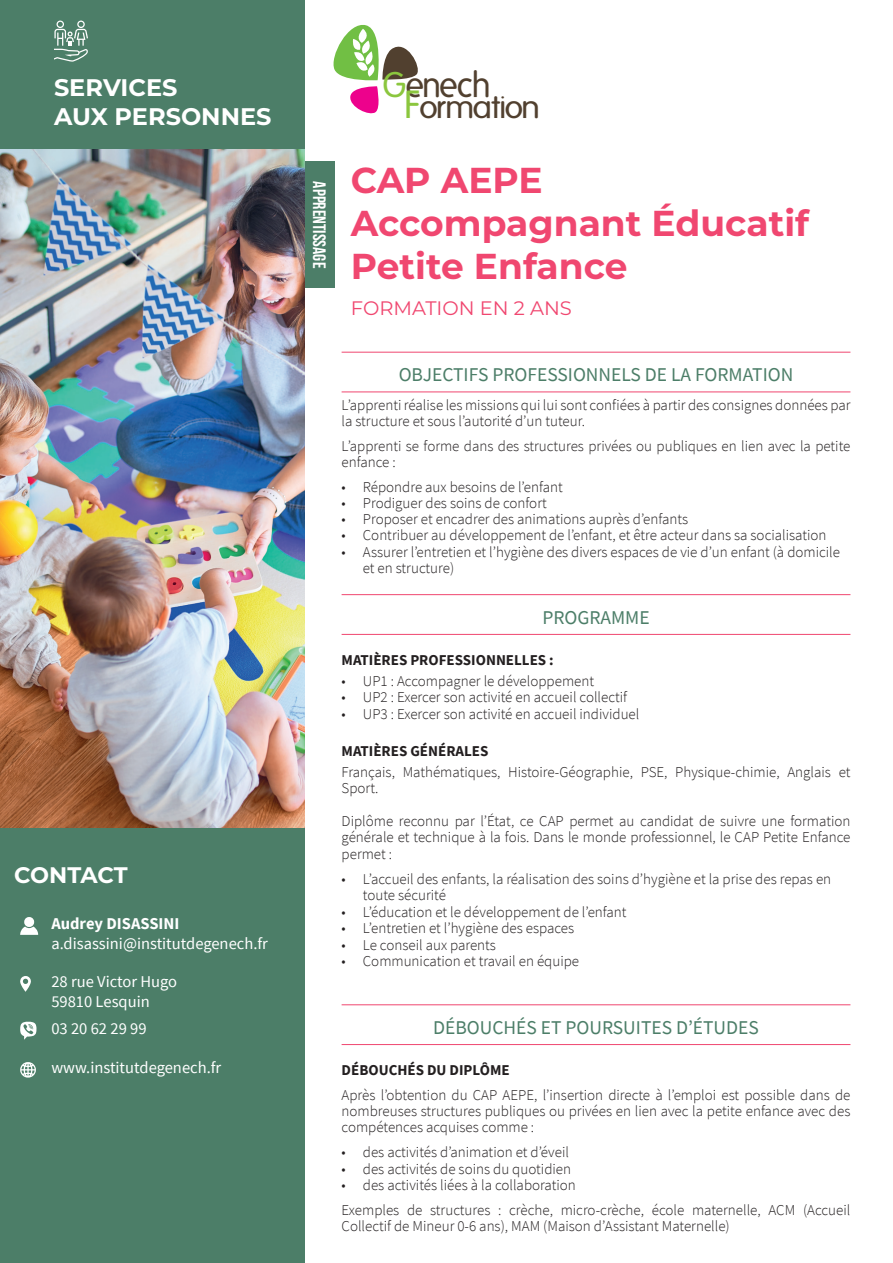
<style>
.page{position:relative;width:893px;height:1263px;background:#fff}
.page>*{position:absolute;margin:0;border:0;box-sizing:border-box;transform-origin:0 0}
.t1{font:700 36px/43.2px "Montserrat";color:#f04770}
.t2{font:34.65px "Folks";letter-spacing:-.025em;color:#51402f}
.t3{font:31.2px "Folks";letter-spacing:-.06em;color:#51402f;scale:1.11 1}
.t4{font:700 24px/28.8px "Montserrat";color:#fff}
.t5{font:700 22.5px "Montserrat";letter-spacing:-.01em;color:#fff}
.t6{font:19.5px "Source Sans Pro";color:#4c7e68}
.t7{font:19.5px "Montserrat";color:#f04770}
.t8{font:700 18px "Bebas Neue";color:#fff}
.t9{font:16.5px/19.8px "Source Sans Pro";color:#fff}
.t10{font:700 16.5px "Source Sans Pro";color:#fff}
.t11{font:300 15px/16.2px "Source Sans Pro";color:#231f20}
.t12{font:700 15px "Source Sans Pro";color:#231f20}
.s1{color:#8bc63e}
.s2{font-size:38.1px;color:#8bc63e}
</style>
<div class="page">
<div style="left:0;top:0;width:305px;height:1263px;background:#4c7e68"></div>
<div style="left:303px;top:161px;width:32px;height:127px;background:#4c7e68"></div>
<img style="left:0;top:150px;width:305px;height:677px">
<svg style="left:54px;top:21px;width:34px;height:41px"></svg>
<svg style="left:333px;top:25px;width:85px;height:89px"></svg>
<svg style="left:20px;top:917px;width:18px;height:18px"></svg>
<svg style="left:20px;top:976px;width:11px;height:16px"></svg>
<svg style="left:20px;top:1021px;width:17px;height:19px"></svg>
<svg style="left:20px;top:1062px;width:16px;height:15px"></svg>
<hr style="left:342px;top:352px;width:508px;height:1px;background:#f04770">
<hr style="left:342px;top:392px;width:508px;height:1px;background:#f04770">
<hr style="left:342px;top:594px;width:508px;height:1px;background:#f04770">
<hr style="left:342px;top:634px;width:508px;height:1px;background:#f04770">
<hr style="left:342px;top:1004px;width:508px;height:1px;background:#f04770">
<hr style="left:342px;top:1044px;width:508px;height:1px;background:#f04770">
<h3 class="t4" style="left:54px;top:72px;width:219px">SERVICES<br>AUX PERSONNES</h3>
<h3 class="t5" style="left:14px;top:859px;width:115px">CONTACT</h3>
<p class="t10" style="left:51px;top:913px;width:130px">Audrey DISASSINI</p>
<p class="t9" style="left:51px;top:934px;width:218px">a.disassini@institutdegenech.fr</p>
<p class="t9" style="left:51px;top:972px;width:127px">28 rue Victor Hugo<br>59810 Lesquin</p>
<p class="t9" style="left:51px;top:1018px;width:97px">03 20 62 29 99</p>
<p class="t9" style="left:51px;top:1058px;width:171px">www.institutdegenech.fr</p>
<p class="t8" style="left:329px;top:181px;width:88px;rotate:90deg">Apprentissage</p>
<h2 class="t2" style="left:382px;top:66px;width:110px"><span class="s1">G</span>enech</h2>
<h3 class="t3" style="left:404px;top:90px;width:124px"><span class="s2">F</span>ormation</h3>
<h1 class="t1" style="left:351px;top:157px;width:460px">CAP AEPE<br>Accompagnant Éducatif<br>Petite Enfance</h1>
<h3 class="t7" style="left:351px;top:295px;width:222px">FORMATION EN 2 ANS</h3>
<h3 class="t6" style="left:399px;top:362px;width:396px">OBJECTIFS PROFESSIONNELS DE LA FORMATION</h3>
<p class="t11" style="left:342px;top:397px;width:510px">L’apprenti réalise les missions qui lui sont confiées à partir des consignes données par la structure et sous l’autorité d’un tuteur.</p>
<p class="t11" style="left:342px;top:438px;width:510px">L’apprenti se forme dans des structures privées ou publiques en lien avec la petite enfance :</p>
<p class="t11" style="left:342px;top:479px;width:223px">• Répondre aux besoins de l’enfant</p>
<p class="t11" style="left:342px;top:495px;width:207px">• Prodiguer des soins de confort</p>
<p class="t11" style="left:342px;top:511px;width:348px">• Proposer et encadrer des animations auprès d’enfants</p>
<p class="t11" style="left:342px;top:527px;width:486px">• Contribuer au développement de l’enfant, et être acteur dans sa socialisation</p>
<p class="t11" style="left:363px;top:543px;width:479px;text-indent:-21px">• Assurer l’entretien et l’hygiène des divers espaces de vie d’un enfant (à domicile et en structure)</p>
<h3 class="t6" style="left:542px;top:605px;width:109px">PROGRAMME</h3>
<p class="t12" style="left:342px;top:650px;width:214px">MATIÈRES PROFESSIONNELLES :</p>
<p class="t11" style="left:342px;top:673px;width:254px">• UP1 : Accompagner le développement</p>
<p class="t11" style="left:342px;top:689px;width:287px">• UP2 : Exercer son activité en accueil collectif</p>
<p class="t11" style="left:342px;top:706px;width:299px">• UP3 : Exercer son activité en accueil individuel</p>
<p class="t12" style="left:342px;top:741px;width:148px">MATIÈRES GÉNÉRALES</p>
<p class="t11" style="left:342px;top:764px;width:510px">Français, Mathématiques, Histoire-Géographie, PSE, Physique-chimie, Anglais et<br>Sport.</p>
<p class="t11" style="left:342px;top:813px;width:510px;text-align:justify">Diplôme reconnu par l’État, ce CAP permet au candidat de suivre une formation générale et technique à la fois. Dans le monde professionnel, le CAP Petite Enfance permet :</p>
<p class="t11" style="left:363px;top:870px;width:470px;text-indent:-21px">• L’accueil des enfants, la réalisation des soins d’hygiène et la prise des repas en toute sécurité</p>
<p class="t11" style="left:342px;top:903px;width:286px">• L’éducation et le développement de l’enfant</p>
<p class="t11" style="left:342px;top:920px;width:234px">• L’entretien et l’hygiène des espaces</p>
<p class="t11" style="left:342px;top:936px;width:156px">• Le conseil aux parents</p>
<p class="t11" style="left:342px;top:953px;width:239px">• Communication et travail en équipe</p>
<h3 class="t6" style="left:433px;top:1015px;width:327px">DÉBOUCHÉS ET POURSUITES D’ÉTUDES</h3>
<p class="t12" style="left:342px;top:1060px;width:170px">DÉBOUCHÉS DU DIPLÔME</p>
<p class="t11" style="left:342px;top:1087px;width:510px;text-align:justify">Après l’obtention du CAP AEPE, l’insertion directe à l’emploi est possible dans de nombreuses structures publiques ou privées en lien avec la petite enfance avec des compétences acquises comme :</p>
<p class="t11" style="left:342px;top:1144px;width:229px">• des activités d’animation et d’éveil</p>
<p class="t11" style="left:342px;top:1161px;width:231px">• des activités de soins du quotidien</p>
<p class="t11" style="left:342px;top:1173px;width:510px;line-height:24.8px">• des activités liées à la collaboration<br>Exemples de structures : crèche, micro-crèche, école maternelle, ACM (Accueil</p>
<p class="t11" style="left:342px;top:1218px;width:390px">Collectif de Mineur 0-6 ans), MAM (Maison d’Assistant Maternelle)</p>
</div>
